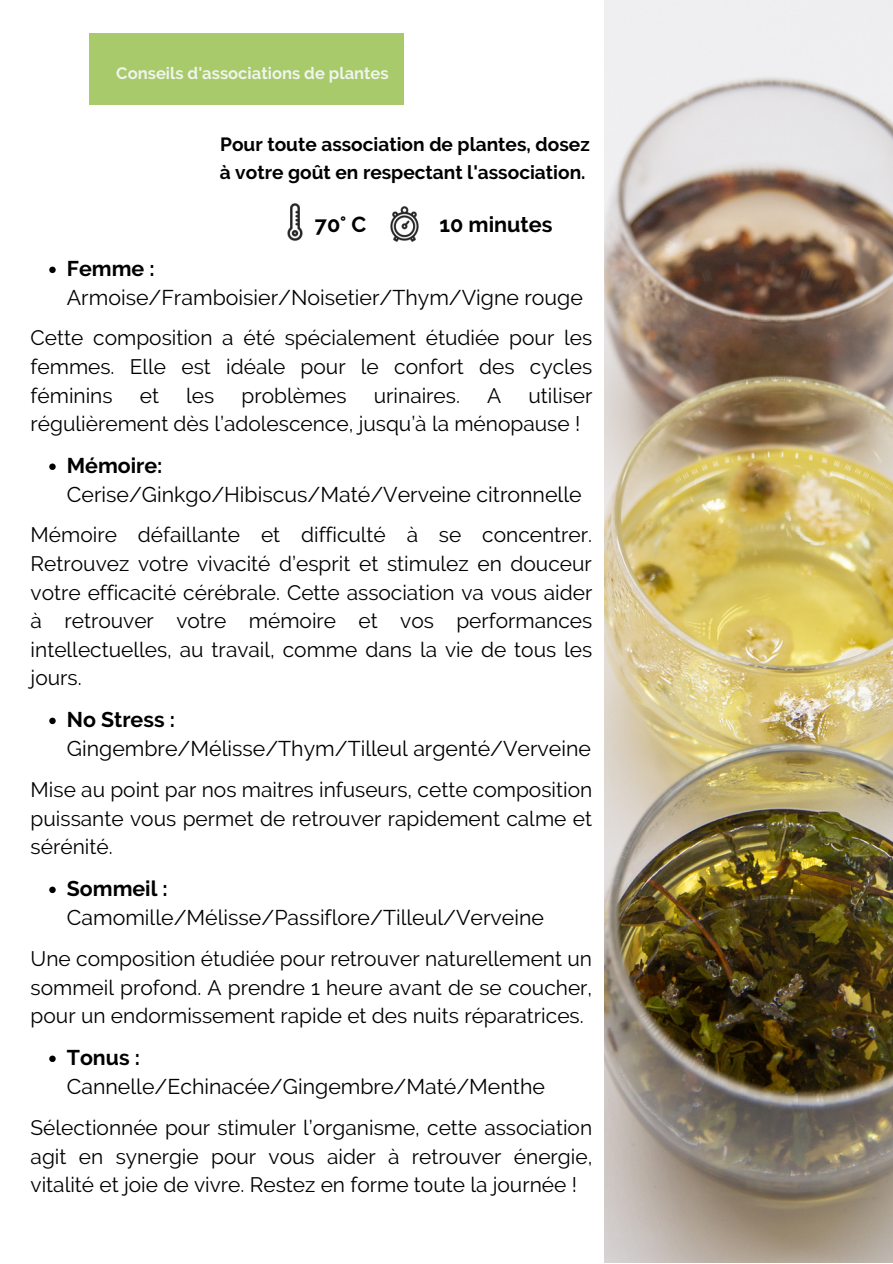
<style>
.page{position:relative;width:893px;height:1264px;background:#fff}
.page>*{position:absolute;margin:0;border:0;box-sizing:border-box;transform-origin:0 0}
.t1{font:700 21.6px "Raleway";color:#000}
.t2{font:21.3px "Raleway";color:#000}
.t3{font:700 21.3px "Raleway";color:#000}
.t4{font:20.85px/28.7px "Raleway";color:#000;text-align:justify}
.t5{font:700 19.05px/28px "Raleway";color:#000}
.t6{font:700 16.5px "Raleway";color:#eff4ed}
</style>
<div class="page">
<svg style="left:49px;top:267px;width:7px;height:6px"></svg>
<svg style="left:49px;top:463px;width:7px;height:7px"></svg>
<svg style="left:49px;top:717px;width:7px;height:7px"></svg>
<svg style="left:49px;top:886px;width:7px;height:7px"></svg>
<svg style="left:49px;top:1055px;width:7px;height:7px"></svg>
<div style="left:89px;top:33px;width:315px;height:72px;background:#a8ca6a"></div>
<img style="left:287px;top:203px;width:16px;height:38px">
<img style="left:390px;top:206px;width:29px;height:36px">
<img style="left:604px;top:0;width:288px;height:1262px">
<p class="t6" style="left:116px;top:64px;width:274px">Conseils d'associations de plantes</p>
<p class="t5" style="left:220px;top:130px;width:371px">Pour toute association de plantes, dosez à votre goût en respectant l'association.</p>
<p class="t3" style="left:67px;top:256px;width:89px">Femme :</p>
<p class="t1" style="left:315px;top:211px;width:53px">70° C</p>
<p class="t1" style="left:439px;top:211px;width:115px">10 minutes</p>
<p class="t2" style="left:67px;top:285px;width:517px">Armoise/Framboisier/Noisetier/Thym/Vigne rouge</p>
<p class="t4" style="left:31px;top:324px;width:563px">Cette composition a été spécialement étudiée pour les femmes. Elle est idéale pour le confort des cycles féminins</p>
<p class="t4" style="left:31px;top:381px;width:563px;text-indent:498px">utiliser régulièrement dès l’adolescence, jusqu’à la ménopause !</p>
<p class="t4" style="left:140px;top:381px;width:21px">et</p>
<p class="t4" style="left:186px;top:381px;width:30px">les</p>
<p class="t4" style="left:241px;top:381px;width:107px">problèmes</p>
<p class="t4" style="left:374px;top:381px;width:88px">urinaires.</p>
<p class="t4" style="left:487px;top:381px;width:16px">A</p>
<p class="t3" style="left:67px;top:453px;width:97px">Mémoire:</p>
<p class="t2" style="left:67px;top:482px;width:516px">Cerise/Ginkgo/Hibiscus/Maté/Verveine citronnelle</p>
<p class="t4" style="left:31px;top:520px;width:563px">Mémoire défaillante et difficulté à se concentrer.<br>Retrouvez votre vivacité d’esprit et stimulez en douceur votre efficacité cérébrale. Cette association va vous aider à retrouver votre mémoire et vos performances intellectuelles, au travail, comme dans la vie de tous les jours.</p>
<p class="t3" style="left:67px;top:707px;width:110px">No Stress :</p>
<p class="t2" style="left:67px;top:736px;width:525px">Gingembre/Mélisse/Thym/Tilleul argenté/Verveine</p>
<p class="t4" style="left:31px;top:775px;width:563px">Mise au point par nos maitres infuseurs, cette composition puissante vous permet de retrouver rapidement calme et sérénité.</p>
<p class="t3" style="left:67px;top:875px;width:102px">Sommeil :</p>
<p class="t2" style="left:67px;top:905px;width:478px">Camomille/Mélisse/Passiflore/Tilleul/Verveine</p>
<p class="t4" style="left:31px;top:944px;width:563px">Une composition étudiée pour retrouver naturellement un sommeil profond. A prendre 1 heure avant de se coucher, pour un endormissement rapide et des nuits réparatrices.</p>
<p class="t3" style="left:67px;top:1044px;width:75px">Tonus :</p>
<p class="t2" style="left:67px;top:1074px;width:479px">Cannelle/Echinacée/Gingembre/Maté/Menthe</p>
<p class="t4" style="left:31px;top:1113px;width:563px">Sélectionnée pour stimuler l’organisme, cette association agit en synergie pour vous aider à retrouver énergie, vitalité et joie de vivre. Restez en forme toute la journée !</p>
</div>
